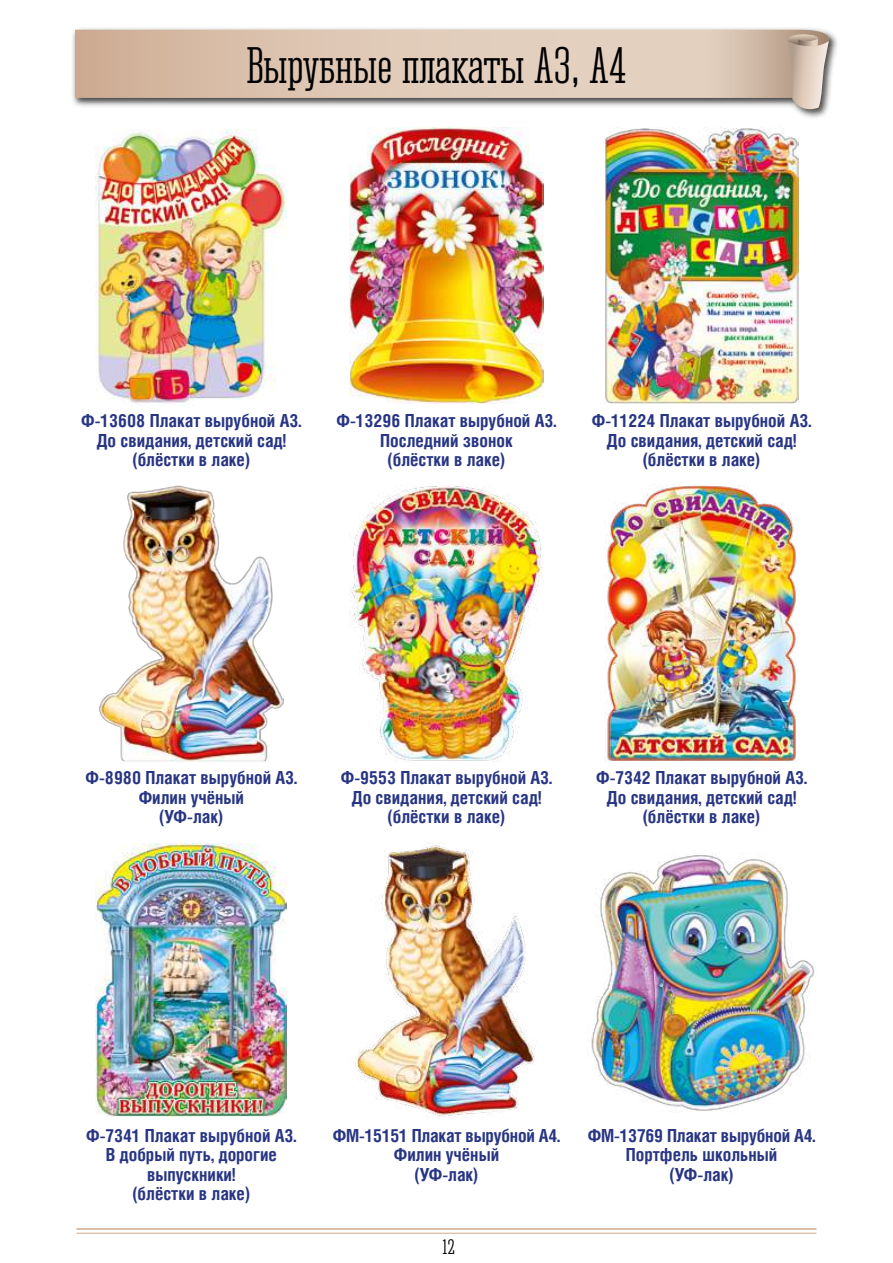
<style>
.page{position:relative;width:893px;height:1263px;background:#fff}
.page>*{position:absolute;margin:0;border:0;box-sizing:border-box;transform-origin:0 0}
.t1{font:47.85px "Corki";letter-spacing:-.005em;color:#000}
.t2{font:19.5px "Corki";color:#000}
.t3{font:700 18px/19.5px "Helios Cond C";color:#283583;text-align:center}
</style>
<div class="page">
<img style="left:72px;top:28px;width:765px;height:90px">
<svg style="left:75px;top:29px;width:757px;height:72px;background:#8d8c8a"></svg>
<svg style="left:584px;top:30px;width:245px;height:68px;background:#dcc7b6"></svg>
<div style="left:75px;top:30px;width:509px;height:68px;background:linear-gradient(to right,#d0b098,#e8d7c7)"></div>
<svg style="left:786px;top:34px;width:43px;height:80px;background:#c9baad"></svg>
<hr style="left:77px;top:1233px;width:739px;height:1px;background:#cfaa8f">
<hr style="left:77px;top:1228px;width:739px;height:2px;background:#cfaa8f">
<img style="left:349px;top:128px;width:195px;height:276px">
<img style="left:99px;top:485px;width:185px;height:276px">
<img style="left:605px;top:128px;width:193px;height:276px">
<img style="left:96px;top:844px;width:191px;height:272px">
<img style="left:605px;top:485px;width:191px;height:276px">
<img style="left:349px;top:486px;width:194px;height:275px">
<img style="left:96px;top:129px;width:191px;height:277px">
<img style="left:355px;top:842px;width:180px;height:275px">
<img style="left:591px;top:854px;width:223px;height:258px">
<h1 class="t1" style="left:246px;top:38px;width:382px">Вырубные плакаты А3, А4</h1>
<p class="t3" style="left:81px;top:410px;width:222px">Ф-13608 Плакат вырубной А3.<br>До свидания, детский сад! (блёстки в лаке)</p>
<p class="t3" style="left:336px;top:410px;width:222px">Ф-13296 Плакат вырубной А3.<br>Последний звонок<br>(блёстки в лаке)</p>
<p class="t3" style="left:592px;top:410px;width:221px">Ф-11224 Плакат вырубной А3.<br>До свидания, детский сад! (блёстки в лаке)</p>
<p class="t3" style="left:85px;top:768px;width:213px">Ф-8980 Плакат вырубной А3.<br>Филин учёный<br>(УФ-лак)</p>
<p class="t3" style="left:341px;top:768px;width:213px">Ф-9553 Плакат вырубной А3.<br>До свидания, детский сад! (блёстки в лаке)</p>
<p class="t3" style="left:596px;top:768px;width:212px">Ф-7342 Плакат вырубной А3.<br>До свидания, детский сад! (блёстки в лаке)</p>
<p class="t3" style="left:86px;top:1125px;width:212px">Ф-7341 Плакат вырубной А3.<br>В добрый путь, дорогие выпускники!<br>(блёстки в лаке)</p>
<p class="t3" style="left:333px;top:1125px;width:229px">ФМ-15151 Плакат вырубной А4.<br>Филин учёный<br>(УФ-лак)</p>
<p class="t3" style="left:588px;top:1125px;width:229px">ФМ-13769 Плакат вырубной А4.<br>Портфель школьный<br>(УФ-лак)</p>
<p class="t2" style="left:442px;top:1236px;width:14px">12</p>
</div>
